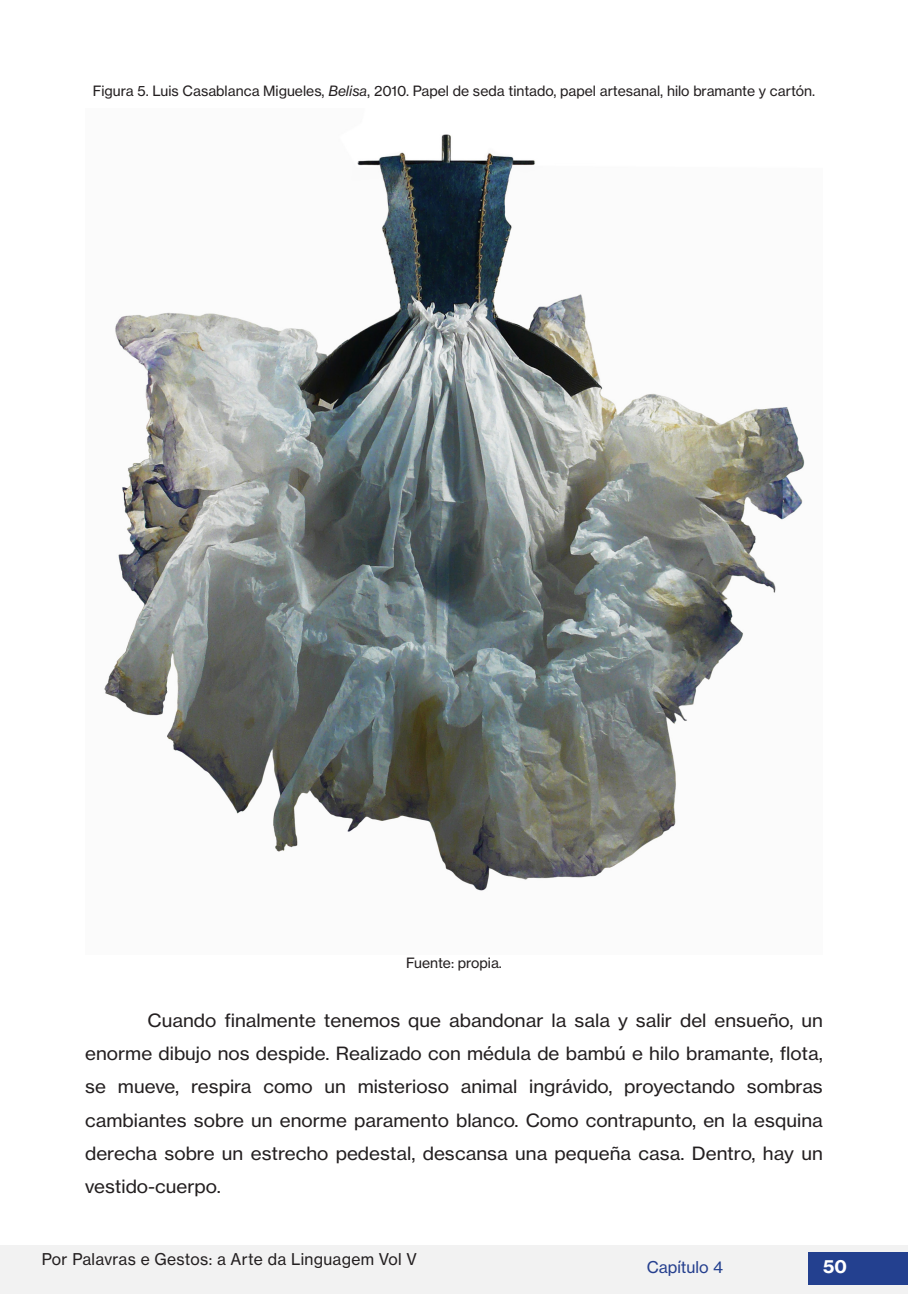
<style>
.page{position:relative;width:908px;height:1304px;background:#fff}
.page>*{position:absolute;margin:0;border:0;box-sizing:border-box;transform-origin:0 0}
.CORPO_DO_TEXTO_ATUAL{font:18px/33.4px "N Haas Grotesk TX Pro 55 Rg";color:#231f20;text-align:justify;scale:1.05 1}
.t1{font:18px "N Haas Grotesk TX Pro 75 Bd";color:#fff}
.t2{font:16px "N Haas Grotesk TX Pro 55 Rg";letter-spacing:.02em;color:#231f20}
.t3{font:16px "N Haas Grotesk TX Pro 55 Rg";color:#253f8e}
.LEGENDAS_DE_TABELAS{font:14px "N Haas Grotesk TX Pro 55 Rg";color:#231f20}
.s1{font-family:"N Haas Grotesk TX Pro 56 It"}
.s2{color:#23408f}
</style>
<div class="page">
<div style="left:0;top:1245px;width:907px;height:49px;background:#f2f2f2"></div>
<div style="left:808px;top:1252px;width:99px;height:33px;background:#23408f"></div>
<img style="left:104px;top:134px;width:701px;height:757px">
<p class="LEGENDAS_DE_TABELAS" style="left:93px;top:82px;width:723px">Figura 5. Luis Casablanca Migueles, <span class="s1">Belisa</span>, 2010. Papel de seda tintado, papel artesanal, hilo bramante y cartón.</p>
<p class="LEGENDAS_DE_TABELAS" style="left:406px;top:954px;width:97px">Fuente: propia.</p>
<p class="CORPO_DO_TEXTO_ATUAL" style="left:85px;top:1003px;width:703px;text-indent:62px">Cuando finalmente tenemos que abandonar la sala y salir del ensueño, un enorme dibujo nos despide. Realizado con médula de bambú e hilo bramante, flota, se mueve, respira como un misterioso animal ingrávido, proyectando sombras cambiantes sobre un enorme paramento blanco. Como contrapunto, en la esquina derecha sobre un estrecho pedestal, descansa una pequeña casa. Dentro, hay un vestido-cuerpo.</p>
<p class="t2" style="left:42px;top:1249px;width:376px">Por Palavras e Gestos: a Arte da Linguagem Vol V</p>
<p class="t3" style="left:646px;top:1258px;width:78px">Capítulo <span class="s2">4</span></p>
<p class="t1" style="left:822px;top:1255px;width:25px">50</p>
</div>
